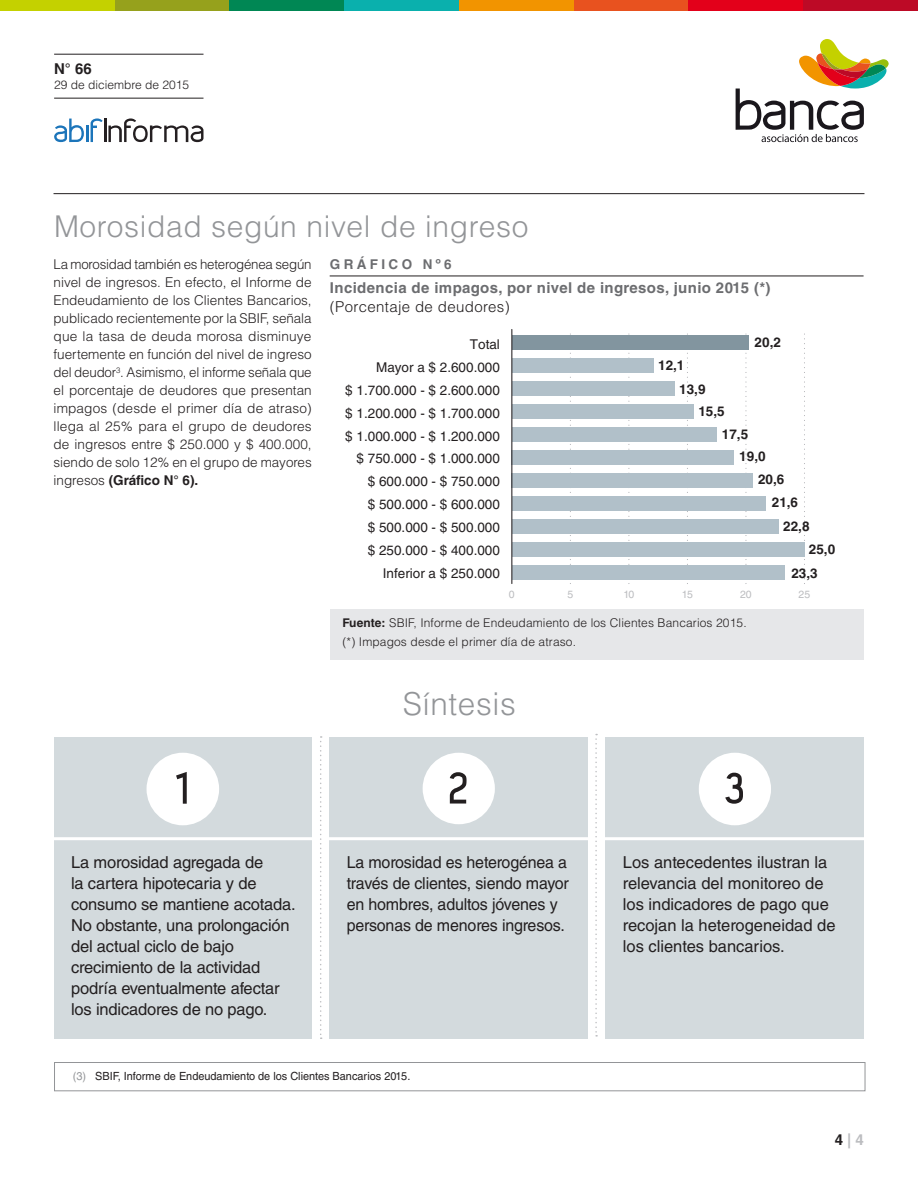
<style>
.page{position:relative;width:918px;height:1188px;background:#fff}
.page>*{position:absolute;margin:0;border:0;box-sizing:border-box;transform-origin:0 0}
.t1{font:700 57px "Acid";color:#231f20}
.t2{font:300 31.5px "Helvetica LT Std";letter-spacing:.02em;color:#939598}
.t3{font:300 30px "Helvetica LT Std";letter-spacing:.02em;color:#939598}
.t4{font:16.5px/21px "Helvetica LT Std";letter-spacing:-.01em;color:#231f20}
.t5{font:700 15px "Helvetica LT Std";letter-spacing:.025em;color:#6c6d70}
.t6{font:300 15px "Helvetica LT Std";letter-spacing:.025em;color:#231f20}
.t7{font:700 15px "Helvetica LT Std";color:#231f20}
.t8{font:700 15px "Helvetica LT Std";color:#bcbdc0}
.t9{font:300 13.5px/18px "Helvetica LT Std";letter-spacing:-.005em;color:#231f20;text-align:justify}
.t10{font:13.5px/23px "Helvetica LT Std";color:#231f20;text-align:right}
.t11{font:700 13.5px "Helvetica LT Std";color:#231f20}
.t12{font:700 13.5px "Helvetica LT Std";letter-spacing:.25em;color:#6c6d70}
.t13{font:300 12px "Helvetica LT Std";letter-spacing:.01em;color:#231f20}
.t14{font:11.25px "Helvetica LT Std";color:#231f20}
.t15{font:10.5px "Helvetica LT Std";letter-spacing:-.02em;color:#bcbdc0}
.s1{font-weight:700}
.s2{color:#939598}
.s3{color:#231f20}
</style>
<div class="page">
<div style="left:0;top:0;width:115px;height:10px;background:#c4d100"></div>
<div style="left:115px;top:0;width:115px;height:10px;background:#96a11c"></div>
<div style="left:229px;top:0;width:115px;height:10px;background:#008754"></div>
<div style="left:344px;top:0;width:115px;height:10px;background:#0ab0ad"></div>
<div style="left:459px;top:0;width:115px;height:10px;background:#f29400"></div>
<div style="left:574px;top:0;width:114px;height:10px;background:#e8521f"></div>
<div style="left:688px;top:0;width:115px;height:10px;background:#e3001a"></div>
<div style="left:803px;top:0;width:115px;height:10px;background:#bd0a26"></div>
<svg style="left:736px;top:39px;width:153px;height:103px"></svg>
<svg style="left:54px;top:118px;width:150px;height:24px"></svg>
<hr style="left:54px;top:98px;width:150px;height:1px;background:#231f20">
<hr style="left:54px;top:54px;width:150px;height:1px;background:#231f20">
<div style="left:54px;top:737px;width:258px;height:302px;background:#d3dadd"></div>
<div style="left:330px;top:737px;width:258px;height:302px;background:#d3dadd"></div>
<div style="left:606px;top:737px;width:258px;height:302px;background:#d3dadd"></div>
<div style="left:147px;top:753px;width:72px;height:72px;background:#fff;border-radius:50%"></div>
<div style="left:423px;top:753px;width:72px;height:71px;background:#fff;border-radius:50%"></div>
<div style="left:699px;top:753px;width:72px;height:72px;background:#fff;border-radius:50%"></div>
<hr style="left:54px;top:837px;width:810px;height:3px;background:#fff">
<svg style="left:320px;top:736px;width:2px;height:303px"></svg>
<svg style="left:595px;top:734px;width:2px;height:303px"></svg>
<hr style="left:54px;top:193px;width:810px;height:1px;background:#231f20">
<div style="left:54px;top:1062px;width:811px;height:29px;border:1px solid #939598"></div>
<div style="left:330px;top:609px;width:534px;height:50px;background:#e6e7e9"></div>
<hr style="left:330px;top:276px;width:534px;height:1px;background:#231f20">
<svg style="left:570px;top:333px;width:1px;height:251px"></svg>
<svg style="left:628px;top:333px;width:1px;height:251px"></svg>
<svg style="left:687px;top:333px;width:1px;height:251px"></svg>
<svg style="left:745px;top:333px;width:1px;height:251px"></svg>
<svg style="left:804px;top:333px;width:1px;height:251px"></svg>
<div style="left:512px;top:335px;width:237px;height:15px;background:#82959f"></div>
<div style="left:512px;top:358px;width:141px;height:15px;background:#b1c0c9"></div>
<div style="left:512px;top:381px;width:163px;height:15px;background:#b1c0c9"></div>
<div style="left:512px;top:404px;width:182px;height:15px;background:#b1c0c9"></div>
<div style="left:512px;top:427px;width:205px;height:14px;background:#b1c0c9"></div>
<div style="left:512px;top:450px;width:222px;height:14px;background:#b1c0c9"></div>
<div style="left:512px;top:473px;width:241px;height:14px;background:#b1c0c9"></div>
<div style="left:512px;top:496px;width:253px;height:14px;background:#b1c0c9"></div>
<div style="left:512px;top:519px;width:267px;height:14px;background:#b1c0c9"></div>
<div style="left:512px;top:542px;width:292px;height:14px;background:#b1c0c9"></div>
<div style="left:512px;top:565px;width:272px;height:14px;background:#b1c0c9"></div>
<hr style="left:511px;top:329px;width:1px;height:255px;background:#231f20">
<p class="t7" style="left:54px;top:60px;width:39px">N° 66</p>
<p class="t13" style="left:54px;top:77px;width:137px">29 de diciembre de 2015</p>
<p class="t3" style="left:54px;top:207px;width:476px">Morosidad según nivel de ingreso</p>
<p class="t9" style="left:54px;top:255px;width:260px">La morosidad también es heterogénea según nivel de ingresos. En efecto, el Informe de Endeudamiento de los Clientes Bancarios, publicado recientemente por la SBIF, señala que la tasa de deuda morosa disminuye fuertemente en función del nivel de ingreso del deudor<sup>3</sup>. Asimismo, el informe señala que el porcentaje de deudores que presentan impagos (desde el primer día de atraso) llega al 25% para el grupo de deudores de ingresos entre $ 250.000 y $ 400.000, siendo de solo 12% en el grupo de mayores ingresos <span class="s1">(Gráfico N° 6).</span></p>
<p class="t12" style="left:330px;top:256px;width:123px">GRÁFICO Nº6</p>
<p class="t5" style="left:330px;top:278px;width:442px">Incidencia de impagos, por nivel de ingresos, junio 2015 (*)</p>
<p class="t6" style="left:330px;top:297px;width:181px">(Porcentaje de deudores)</p>
<p class="t10" style="left:345px;top:333px;width:156px">Total<br>Mayor a $ 2.600.000<br>$ 1.700.000 - $ 2.600.000 $ 1.200.000 - $ 1.700.000 $ 1.000.000 - $ 1.200.000 $ 750.000 - $ 1.000.000<br>$ 600.000 - $ 750.000<br>$ 500.000 - $ 600.000<br>$ 500.000 - $ 500.000<br>$ 250.000 - $ 400.000<br>Inferior a $ 250.000</p>
<p class="t11" style="left:755px;top:334px;width:28px">20,2</p>
<p class="t11" style="left:658px;top:357px;width:28px">12,1</p>
<p class="t11" style="left:679px;top:381px;width:28px">13,9</p>
<p class="t11" style="left:698px;top:403px;width:28px">15,5</p>
<p class="t11" style="left:722px;top:426px;width:28px">17,5</p>
<p class="t11" style="left:739px;top:448px;width:28px">19,0</p>
<p class="t11" style="left:758px;top:471px;width:28px">20,6</p>
<p class="t11" style="left:772px;top:495px;width:28px">21,6</p>
<p class="t11" style="left:783px;top:518px;width:28px">22,8</p>
<p class="t11" style="left:809px;top:541px;width:28px">25,0</p>
<p class="t11" style="left:791px;top:565px;width:28px">23,3</p>
<p class="t15" style="left:509px;top:588px;width:7px">0</p>
<p class="t15" style="left:567px;top:588px;width:7px">5</p>
<p class="t15" style="left:623px;top:588px;width:13px">10</p>
<p class="t15" style="left:682px;top:588px;width:13px">15</p>
<p class="t15" style="left:740px;top:588px;width:13px">20</p>
<p class="t15" style="left:799px;top:588px;width:13px">25</p>
<p class="t13" style="left:342px;top:615px;width:406px"><span class="s1">Fuente:</span> SBIF, Informe de Endeudamiento de los Clientes Bancarios 2015.</p>
<p class="t13" style="left:342px;top:634px;width:235px">(*) Impagos desde el primer día de atraso.</p>
<p class="t2" style="left:403px;top:684px;width:114px">Síntesis</p>
<p class="t1" style="left:176px;top:768px;width:14px">1</p>
<p class="t1" style="left:448px;top:768px;width:23px">2</p>
<p class="t1" style="left:724px;top:768px;width:24px">3</p>
<p class="t4" style="left:71px;top:852px;width:226px">La morosidad agregada de<br>la cartera hipotecaria y de consumo se mantiene acotada.<br>No obstante, una prolongación del actual ciclo de bajo crecimiento de la actividad podría eventualmente afectar los indicadores de no pago.</p>
<p class="t4" style="left:347px;top:852px;width:224px">La morosidad es heterogénea a través de clientes, siendo mayor en hombres, adultos jóvenes y personas de menores ingresos.</p>
<p class="t4" style="left:623px;top:852px;width:214px">Los antecedentes ilustran la relevancia del monitoreo de los indicadores de pago que recojan la heterogeneidad de los clientes bancarios.</p>
<p class="t14" style="left:73px;top:1070px;width:339px"><span class="s2">(3)</span> SBIF, Informe de Endeudamiento de los Clientes Bancarios 2015.</p>
<p class="t8" style="left:835px;top:1130px;width:31px"><span class="s3">4</span> | 4</p>
</div>
